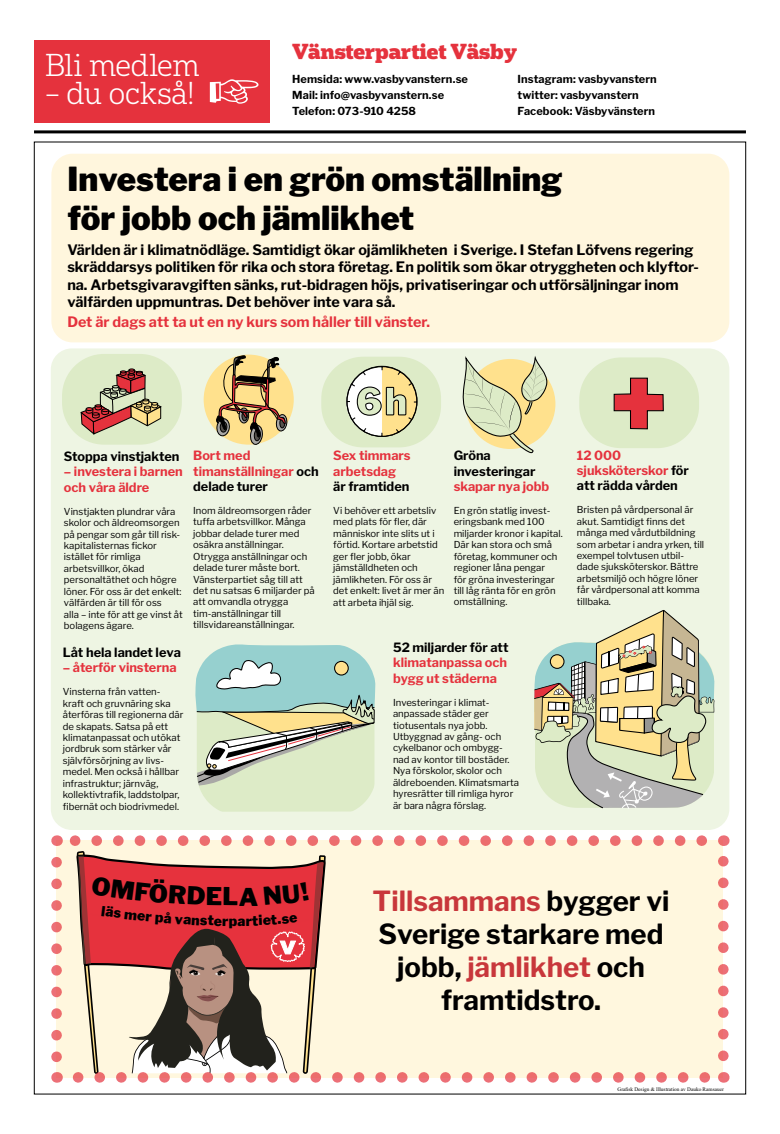
<style>
.page{position:relative;width:780px;height:1134px;background:#fff}
.page>*{position:absolute;margin:0;border:0;box-sizing:border-box;transform-origin:0 0}
.t1{font:900 37.1px "Libre Franklin";color:#ddebc7}
.t2{font:900 32.9px/39.4px "Libre Franklin";color:#000}
.t3{font:300 30px "Popular";letter-spacing:-.005em;color:#fff}
.t4{font:700 27.6px/33.1px "Libre Franklin";color:#000;text-align:center}
.t5{font:900 24.4px "Libre Franklin";color:#000}
.t6{font:900 20.6px "Popular";letter-spacing:-.005em;color:#e5323d}
.t7{font:700 14.3px/17.2px "Libre Franklin";color:#000}
.t8{font:700 14.3px "Libre Franklin";color:#e5323d}
.t9{font:900 13.8px "Libre Franklin";color:#000}
.t10{font:700 12.7px/15.3px "Libre Franklin";color:#e5323d}
.t11{font:700 12.7px/15.3px "Libre Franklin";color:#000}
.t12{font:700 11px/16px "Libre Franklin";letter-spacing:.005em;color:#000}
.t13{font:9.5px/11.4px "Libre Franklin";color:#000}
.t14{font:5.3px "Times New Roman";color:#000}
.s1{color:#000}
.s2{color:#c8373b}
</style>
<div class="page">
<hr style="left:34px;top:130px;width:712px;height:3px;background:#000">
<div style="left:34px;top:40px;width:235px;height:83px;background:#e5323d"></div>
<div style="left:51px;top:348px;width:678px;height:482px;background:#eef5e3;border-radius:21px"></div>
<div style="left:51px;top:154px;width:678px;height:188px;background:#fff6dd;border-radius:21px"></div>
<div style="left:204px;top:355px;width:90px;height:90px;background:#ffe18d;border-radius:50%"></div>
<div style="left:62px;top:354px;width:120px;height:91px;background:#ddebc7;border-radius:42px"></div>
<div style="left:321px;top:357px;width:120px;height:90px;background:#ddebc7;border-radius:42px"></div>
<div style="left:579px;top:357px;width:120px;height:91px;background:#ddebc7;border-radius:42px"></div>
<svg style="left:216px;top:354px;width:72px;height:91px"></svg>
<svg style="left:81px;top:342px;width:80px;height:93px"></svg>
<svg style="left:613px;top:377px;width:51px;height:53px"></svg>
<svg style="left:346px;top:366px;width:72px;height:71px"></svg>
<svg style="left:534px;top:610px;width:180px;height:199px"></svg>
<svg style="left:195px;top:644px;width:180px;height:168px;background:#bdd2bd"></svg>
<div style="left:465px;top:359px;width:90px;height:90px;background:#ffe18d;border-radius:50%"></div>
<svg style="left:462px;top:356px;width:86px;height:98px"></svg>
<svg style="left:718px;top:835px;width:10px;height:221px"></svg>
<svg style="left:51px;top:835px;width:661px;height:248px;background:#ebc9b8"></svg>
<h3 class="t3" style="left:45px;top:46px;width:156px">Bli medlem</h3>
<h3 class="t3" style="left:45px;top:74px;width:217px">– du också! ☞</h3>
<h3 class="t6" style="left:292px;top:38px;width:226px">Vänsterpartiet Väsby</h3>
<p class="t12" style="left:292px;top:70px;width:177px">Hemsida: www.vasbyvanstern.se<br>Mail: info@vasbyvanstern.se<br>Telefon: 073-910 4258</p>
<p class="t12" style="left:517px;top:70px;width:141px">Instagram: vasbyvanstern twitter: vasbyvanstern<br>Facebook: Väsbyvänstern</p>
<h2 class="t2" style="left:68px;top:159px;width:496px">Investera i en grön omställning för jobb och jämlikhet</h2>
<p class="t7" style="left:67px;top:241px;width:633px">Världen är i klimatnödläge. Samtidigt ökar ojämlikheten i Sverige. I Stefan Löfvens regering skräddarsys politiken för rika och stora företag. En politik som ökar otryggheten och klyftor&shy;na. Arbetsgivaravgiften sänks, rut-bidragen höjs, privatiseringar och utförsäljningar inom välfärden uppmuntras. Det behöver inte vara så.</p>
<h3 class="t8" style="left:67px;top:313px;width:364px">Det är dags att ta ut en ny kurs som håller till vänster.</h3>
<h3 class="t11" style="left:64px;top:449px;width:117px">Stoppa vinstjakten</h3>
<h3 class="t10" style="left:64px;top:464px;width:120px">– investera i barnen och våra äldre</h3>
<p class="t13" style="left:64px;top:505px;width:120px">Vinstjakten plundrar våra skolor och äldreomsorgen på pengar som går till risk&shy;kapitalisternas fickor istället för rimliga arbetsvillkor, ökad personaltäthet och högre löner. För oss är det enkelt: välfärden är till för oss<br>alla – inte för att ge vinst åt bolagens ägare.</p>
<h3 class="t11" style="left:63px;top:645px;width:120px">Låt hela landet leva</h3>
<h3 class="t10" style="left:63px;top:660px;width:115px">– återför vinsterna</h3>
<p class="t13" style="left:63px;top:686px;width:122px">Vinsterna från vatten&shy;kraft och gruvnäring ska återföras till regionerna där de skapats. Satsa på ett klimatanpassat och utökat jordbruk som stärker vår självförsörjning av livs&shy;medel. Men också i hållbar infrastruktur; järnväg, kollektivtrafik, laddstolpar, fibernät och biodrivmedel.</p>
<h3 class="t10" style="left:193px;top:448px;width:127px">Bort med timanställningar <span class="s1">och delade turer</span></h3>
<p class="t13" style="left:193px;top:505px;width:123px">Inom äldreomsorgen råder tuffa arbetsvillkor. Många jobbar delade turer med osäkra anställningar.<br>Otrygga anställningar och delade turer måste bort.<br>Vänsterpartiet såg till att det nu satsas 6 miljarder på att omvandla otrygga tim-anställningar till tillsvidareanställningar.</p>
<h1 class="t1" style="left:356px;top:379px;width:53px">6h</h1>
<h3 class="t10" style="left:333px;top:448px;width:79px">Sex timmars arbetsdag</h3>
<h3 class="t11" style="left:333px;top:479px;width:78px">är framtiden</h3>
<p class="t13" style="left:333px;top:505px;width:113px">Vi behöver ett arbetsliv med plats för fler, där människor inte slits ut i förtid. Kortare arbetstid ger fler jobb, ökar jämställdheten och jämlikheten. För oss är det enkelt: livet är mer än att arbeta ihjäl sig.</p>
<h3 class="t11" style="left:453px;top:448px;width:83px">Gröna investeringar</h3>
<h3 class="t10" style="left:453px;top:479px;width:97px">skapar nya jobb</h3>
<p class="t13" style="left:453px;top:505px;width:110px">En grön statlig invest&shy;eringsbank med 100 miljarder kronor i kapital.<br>Där kan stora och små företag, kommuner och regioner låna pengar<br>för gröna investeringar till låg ränta för en grön omställning.</p>
<h3 class="t11" style="left:393px;top:640px;width:117px">52 miljarder för att</h3>
<h3 class="t10" style="left:393px;top:655px;width:115px">klimatanpassa och bygg ut städerna</h3>
<p class="t13" style="left:393px;top:696px;width:127px">Investeringar i klimat&shy;anpassade städer ger tiotusentals nya jobb.<br>Utbyggnad av gång- och cykelbanor och ombygg&shy;nad av kontor till bostäder.<br>Nya förskolor, skolor och äldreboenden. Klimatsmarta hyresrätter till rimliga hyror är bara några förslag.</p>
<h3 class="t10" style="left:577px;top:447px;width:114px">12 000 sjuksköterskor <span class="s1">för att rädda vården</span></h3>
<p class="t13" style="left:577px;top:504px;width:129px">Bristen på vårdpersonal är akut. Samtidigt finns det många med vårdutbildning som arbetar i andra yrken, till exempel tolvtusen utbil&shy;dade sjuksköterskor. Bättre arbetsmiljö och högre löner får vårdpersonal att komma tillbaka.</p>
<h3 class="t5" style="left:239px;top:882px;width:21px">A</h3>
<h3 class="t9" style="left:229px;top:912px;width:25px">par</h3>
<h3 class="t4" style="left:372px;top:884px;width:298px"><span class="s2">Tillsammans</span> bygger vi<br>Sverige starkare med jobb, <span class="s2">jämlikhet</span> och framtidstro.</h3>
<p class="t14" style="left:617px;top:1085px;width:108px">Grafisk Design &amp; Illustration av Dauko Ramsauer</p>
</div>
